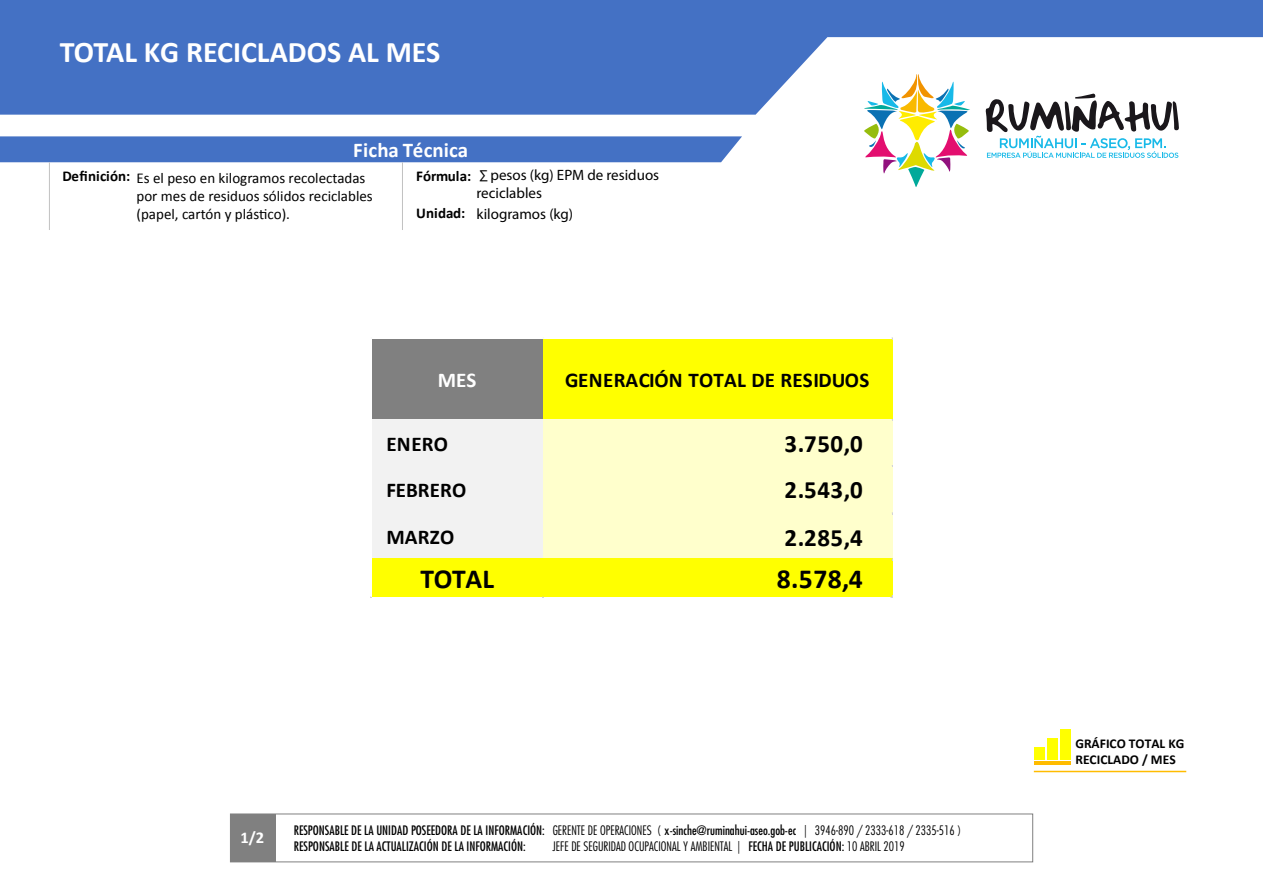
<style>
.page{position:relative;width:1263px;height:893px;background:#fff}
.page>*{position:absolute;margin:0;border:0;box-sizing:border-box;transform-origin:0 0}
.t1{font:700 30px "Calibri";color:#fff}
.t2{font:700 27.6px "Calibri";color:#000}
.t3{font:700 25.05px "Calibri";letter-spacing:.02em;color:#000}
.t4{font:700 21px "Calibri";letter-spacing:.005em;color:#000}
.t5{font:700 21px "Calibri";color:#fff}
.t6{font:700 16.5px "Calibri";color:#fff}
.t7{font:15px/18px "Calibri";color:#000}
.t8{font:15px/18px "Myriad Pro";color:#000}
.t9{font:700 15px "Calibri";letter-spacing:-.005em;color:#000}
.t10{font:700 13.5px/16.2px "Calibri";color:#000}
.t11{font:condensed 12.75px/16.5px "Futura Std";color:#000}
.t12{font:300 condensed 12.75px "Futura Std";color:#000}
.s1{font-family:"Calibri";font-weight:700}
.s2{font-weight:300}
.s3{font-weight:400}
</style>
<div class="page">
<svg style="left:0;top:0;width:1263px;height:115px;fill:#4471c4"></svg>
<div style="left:0;top:136px;width:742px;height:26px;background:#4471c4"></div>
<hr style="left:402px;top:162px;width:1px;height:68px;background:#c1c1c1">
<hr style="left:49px;top:162px;width:1px;height:68px;background:#c1c1c1">
<div style="left:230px;top:814px;width:803px;height:48px;border:1px solid #808080"></div>
<div style="left:231px;top:814px;width:45px;height:48px;background:#808080"></div>
<svg style="left:857px;top:72px;width:114px;height:115px"></svg>
<svg style="left:985px;top:93px;width:194px;height:65px"></svg>
<div style="left:1034px;top:747px;width:10px;height:13px;background:#ff0"></div>
<div style="left:1047px;top:738px;width:10px;height:22px;background:#ff0"></div>
<div style="left:1060px;top:729px;width:10px;height:31px;background:#ff0"></div>
<hr style="left:1034px;top:761px;width:36px;height:4px;background:#ffbc00">
<hr style="left:1034px;top:771px;width:152px;height:1px;background:#ffbc00">
<div style="left:372px;top:339px;width:172px;height:82px;background:#808080"></div>
<div style="left:543px;top:339px;width:349px;height:82px;background:#ff0"></div>
<div style="left:372px;top:419px;width:172px;height:141px;background:#f2f2f2"></div>
<div style="left:543px;top:419px;width:349px;height:141px;background:#ffc"></div>
<div style="left:372px;top:559px;width:520px;height:38px;background:#ff0"></div>
<h1 class="t1" style="left:60px;top:31px;width:382px">TOTAL KG RECICLADOS AL MES</h1>
<h3 class="t5" style="left:353px;top:135px;width:117px">Ficha Técnica</h3>
<p class="t7" style="left:136px;top:168px;width:238px">Es el peso en kilogramos recolectadas por mes de residuos sólidos reciclables (papel, cartón y plástico).</p>
<p class="t8" style="left:476px;top:166px;width:184px">∑ pesos (kg) EPM de residuos reciclables</p>
<p class="t9" style="left:62px;top:165px;width:69px">Definición:</p>
<p class="t9" style="left:416px;top:165px;width:57px">Fórmula:</p>
<p class="t8" style="left:416px;top:205px;width:159px"><span class="s1">Unidad:</span> kilogramos (kg)</p>
<h3 class="t5" style="left:438px;top:365px;width:40px">MES</h3>
<h3 class="t4" style="left:565px;top:365px;width:306px">GENERACIÓN TOTAL DE RESIDUOS</h3>
<h3 class="t4" style="left:386px;top:429px;width:63px">ENERO</h3>
<h3 class="t3" style="left:784px;top:426px;width:80px">3.750,0</h3>
<h3 class="t4" style="left:386px;top:475px;width:81px">FEBRERO</h3>
<h3 class="t3" style="left:784px;top:472px;width:80px">2.543,0</h3>
<h3 class="t4" style="left:386px;top:523px;width:70px">MARZO</h3>
<h3 class="t3" style="left:784px;top:520px;width:80px">2.285,4</h3>
<h2 class="t2" style="left:421px;top:559px;width:75px">TOTAL</h2>
<h2 class="t2" style="left:777px;top:559px;width:88px">8.578,4</h2>
<p class="t6" style="left:240px;top:825px;width:25px">1/2</p>
<p class="t11" style="left:294px;top:822px;width:669px">RESPONSABLE DE LA UNIDAD POSEEDORA DE LA INFORMACIÓN: <span class="s2">GERENTE DE OPERACIONES (</span> x-sinche@ruminahui-aseo.gob-ec <span class="s2">| 3946-890 / 2333-618 / 2335-516 )<br></span>RESPONSABLE DE LA ACTUALIZACIÓN DE LA INFORMACIÓN:</p>
<p class="t12" style="left:552px;top:839px;width:354px">JEFE DE SEGURIDAD OCUPACIONAL Y AMBIENTAL | <span class="s3">FECHA DE PUBLICACIÓN:</span> 10 ABRIL 2019</p>
<p class="t10" style="left:1075px;top:735px;width:110px">GRÁFICO TOTAL KG<br>RECICLADO / MES</p>
</div>
